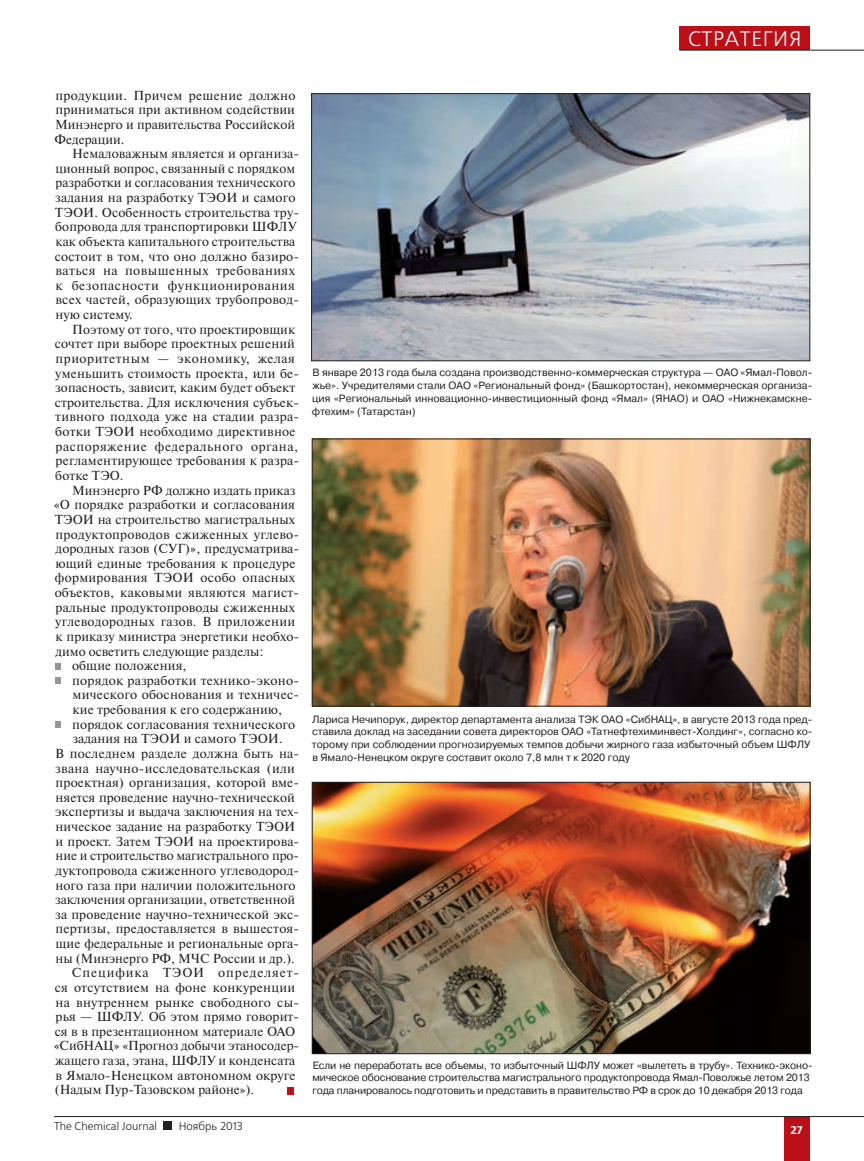
<style>
.page{position:relative;width:864px;height:1161px;background:#fff}
.page>*{position:absolute;margin:0;border:0;box-sizing:border-box;transform-origin:0 0}
.t1{font:21px "Free Set C";letter-spacing:.03em;color:#fff}
.t2{font:13.05px/14.7px "Newton C";letter-spacing:.01em;color:#231f20}
.t3{font:13.05px "Newton C";letter-spacing:.07em;color:#231f20}
.t4{font:11.25px "Free Set C";color:#231f20}
.t5{font:700 11.25px "Free Set C";color:#fff}
.t6{font:10.5px/12.8px "Pragmatica C";color:#231f20}
</style>
<div class="page">
<img style="left:313px;top:95px;width:494px;height:264px">
<div style="left:311px;top:93px;width:498px;height:268px;border:1px solid #231f20"></div>
<img style="left:313px;top:441px;width:495px;height:263px">
<div style="left:311px;top:439px;width:499px;height:267px;border:1px solid #231f20"></div>
<img style="left:314px;top:784px;width:494px;height:268px">
<div style="left:312px;top:782px;width:498px;height:272px;border:1px solid #231f20"></div>
<svg style="left:55px;top:663px;width:6px;height:6px"></svg>
<svg style="left:55px;top:678px;width:6px;height:6px"></svg>
<div style="left:55px;top:721px;width:6px;height:7px;background:#939598"></div>
<div style="left:287px;top:1087px;width:6px;height:7px;background:#bb1018"></div>
<div style="left:783px;top:1116px;width:26px;height:45px;background:#bb1018"></div>
<hr style="left:54px;top:1116px;width:755px;height:1px;background:#231f20">
<hr style="left:809px;top:1116px;width:54px;height:1px;background:#231f20">
<div style="left:164px;top:1121px;width:8px;height:9px;background:#231f20"></div>
<div style="left:679px;top:27px;width:131px;height:23px;background:#bb1018"></div>
<hr style="left:679px;top:50px;width:131px;height:1px;background:#231f20">
<hr style="left:810px;top:50px;width:53px;height:1px;background:#231f20">
<h1 class="t1" style="left:687px;top:30px;width:115px">СТРАТЕГИЯ</h1>
<p class="t2" style="left:54px;top:89px;width:242px;text-align:justify">продукции. Причем решение должно приниматься при активном содействии Минэнерго и правительства Российской Федерации.</p>
<p class="t2" style="left:55px;top:147px;width:246px;text-indent:18px">Немаловажным является и организа&shy;ционный вопрос, связанный с порядком разработки и согласования технического задания на разработку ТЭОИ и самого ТЭОИ. Особенность строительства тру&shy;бопровода для транспортировки ШФЛУ как объекта капитального строительства состоит в том, что оно должно базиро&shy;ваться на повышенных требованиях к безопасности функционирования всех частей, образующих трубопровод&shy;ную систему.</p>
<p class="t2" style="left:55px;top:323px;width:246px;text-indent:17px">Поэтому от того, что проектировщик сочтет при выборе проектных решений приоритетным — экономику, желая уменьшить стоимость проекта, или бе&shy;зопасность, зависит, каким будет объект строительства. Для исключения субъек&shy;тивного подхода уже на стадии разра&shy;ботки ТЭОИ необходимо директивное распоряжение федерального органа, регламентирующее требования к разра&shy;ботке ТЭО.</p>
<p class="t2" style="left:72px;top:484px;width:224px">Минэнерго РФ должно издать приказ</p>
<p class="t2" style="left:54px;top:498px;width:243px">«О порядке разработки и согласования</p>
<p class="t2" style="left:55px;top:513px;width:241px">ТЭОИ на строительство магистральных</p>
<p class="t2" style="left:55px;top:528px;width:245px">продуктопроводов сжиженных углево-</p>
<p class="t2" style="left:55px;top:542px;width:245px">дородных газов (СУГ)», предусматрива-</p>
<p class="t2" style="left:55px;top:557px;width:241px">ющий единые требования к процедуре</p>
<p class="t2" style="left:55px;top:572px;width:241px">формирования ТЭОИ особо опасных</p>
<p class="t2" style="left:55px;top:586px;width:246px">объектов, каковыми являются магист-</p>
<p class="t2" style="left:56px;top:601px;width:241px">ральные продуктопроводы сжиженных</p>
<p class="t2" style="left:55px;top:615px;width:241px">углеводородных газов. В приложении</p>
<p class="t2" style="left:56px;top:630px;width:245px">к приказу министра энергетики необхо-</p>
<p class="t2" style="left:55px;top:645px;width:209px">димо осветить следующие разделы:</p>
<p class="t2" style="left:72px;top:659px;width:116px">общие положения,</p>
<p class="t2" style="left:72px;top:674px;width:228px">порядок разработки технико-эконо-</p>
<p class="t2" style="left:73px;top:689px;width:228px">мического обоснования и техничес-</p>
<p class="t2" style="left:73px;top:703px;width:211px">кие требования к его содержанию,</p>
<p class="t2" style="left:72px;top:718px;width:225px">порядок согласования технического</p>
<p class="t2" style="left:72px;top:732px;width:212px">задания на ТЭОИ и самого ТЭОИ.</p>
<p class="t2" style="left:55px;top:747px;width:245px">В последнем разделе должна быть на-</p>
<p class="t2" style="left:55px;top:762px;width:241px">звана научно-исследовательская (или</p>
<p class="t2" style="left:55px;top:776px;width:245px">проектная) организация, которой вме-</p>
<p class="t2" style="left:55px;top:791px;width:241px">няется проведение научно-технической</p>
<p class="t2" style="left:55px;top:806px;width:245px">экспертизы и выдача заключения на тех-</p>
<p class="t2" style="left:55px;top:820px;width:241px">ническое задание на разработку ТЭОИ</p>
<p class="t2" style="left:55px;top:835px;width:245px">и проект. Затем ТЭОИ на проектирова-</p>
<p class="t2" style="left:55px;top:849px;width:245px">ние и строительство магистрального про-</p>
<p class="t2" style="left:55px;top:864px;width:245px">дуктопровода сжиженного углеводород-</p>
<p class="t2" style="left:55px;top:879px;width:241px">ного газа при наличии положительного</p>
<p class="t2" style="left:55px;top:893px;width:241px">заключения организации, ответственной</p>
<p class="t2" style="left:55px;top:908px;width:245px">за проведение научно-технической экс-</p>
<p class="t2" style="left:55px;top:923px;width:245px">пертизы, предоставляется в вышестоя-</p>
<p class="t2" style="left:55px;top:937px;width:245px">щие федеральные и региональные орга-</p>
<p class="t2" style="left:55px;top:952px;width:241px">ны (Минэнерго РФ, МЧС России и др.).</p>
<p class="t3" style="left:72px;top:968px;width:228px">Специфика ТЭОИ определяет-</p>
<p class="t2" style="left:55px;top:981px;width:242px">ся отсутствием на фоне конкуренции</p>
<p class="t2" style="left:55px;top:996px;width:245px">на внутреннем рынке свободного сы-</p>
<p class="t2" style="left:56px;top:1010px;width:245px">рья — ШФЛУ. Об этом прямо говорит-</p>
<p class="t2" style="left:55px;top:1025px;width:242px">ся в в презентационном материале ОАО</p>
<p class="t2" style="left:54px;top:1040px;width:247px">«СибНАЦ» «Прогноз добычи этаносодер-</p>
<p class="t2" style="left:55px;top:1054px;width:241px">жащего газа, этана, ШФЛУ и конденсата</p>
<p class="t2" style="left:55px;top:1069px;width:241px">в Ямало-Ненецком автономном округе</p>
<p class="t2" style="left:55px;top:1083px;width:201px">(Надым Пур-Тазовском районе»).</p>
<p class="t4" style="left:54px;top:1121px;width:104px">The Chemical Journal</p>
<p class="t4" style="left:179px;top:1121px;width:66px">Ноябрь 2013</p>
<p class="t5" style="left:790px;top:1125px;width:14px">27</p>
<p class="t6" style="left:311px;top:367px;width:502px;text-align:justify">В январе 2013 года была создана производственно-коммерческая структура — ОАО «Ямал-Повол&shy;жье». Учредителями стали ОАО «Региональный фонд» (Башкортостан), некоммерческая организа&shy;ция «Региональный инновационно-инвестиционный фонд «Ямал» (ЯНАО) и ОАО «Нижнекамскне&shy;фтехим» (Татарстан)</p>
<p class="t6" style="left:312px;top:713px;width:501px">Лариса Нечипорук, директор департамента анализа ТЭК ОАО «СибНАЦ», в августе 2013 года пред&shy;ставила доклад на заседании совета директоров ОАО «Татнефтехиминвест-Холдинг», согласно ко&shy;торому при соблюдении прогнозируемых темпов добычи жирного газа избыточный объем ШФЛУ в Ямало-Ненецком округе составит около 7,8 млн т к 2020 году</p>
<p class="t6" style="left:312px;top:1059px;width:501px">Если не переработать все объемы, то избыточный ШФЛУ может «вылететь в трубу». Технико-эконо&shy;мическое обоснование строительства магистрального продуктопровода Ямал-Поволжье летом 2013 года планировалось подготовить и представить в правительство РФ в срок до 10 декабря 2013 года</p>
</div>
